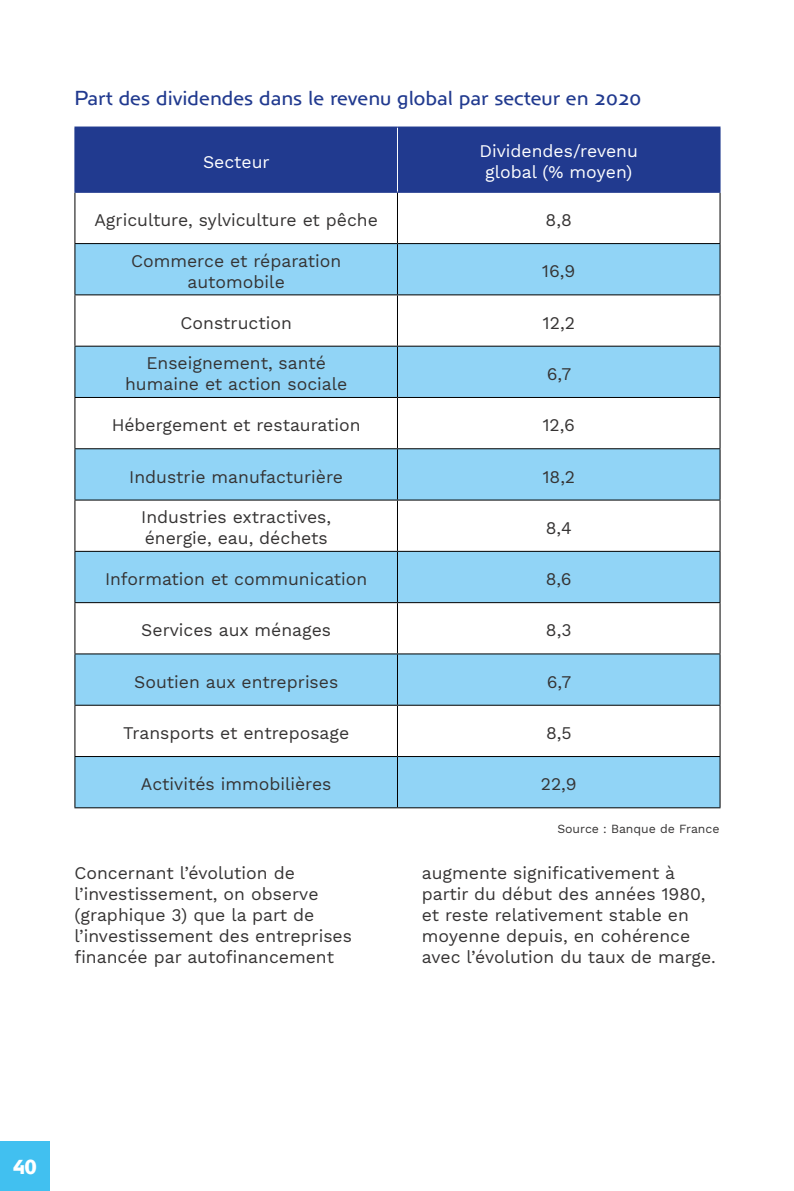
<style>
.page{position:relative;width:794px;height:1191px;background:#fff}
.page>*{position:absolute;margin:0;border:0;box-sizing:border-box;transform-origin:0 0}
.t1{font:21px "Anisette Pro Petite";color:#213a8f}
.t2{font:700 21px "Anisette Pro";color:#fff}
.t3{font:17.5px/21px "Work Sans";color:#353333}
.t4{font:17.5px/21px "Work Sans";color:#fff;text-align:center}
.t5{font:12.25px "Work Sans";color:#353333}
</style>
<div class="page">
<div style="left:0;top:1141px;width:50px;height:50px;background:#41c0f0"></div>
<div style="left:75px;top:127px;width:644px;height:65px;background:#213a8f"></div>
<svg style="left:75px;top:244px;width:644px;height:563px;fill:#91d4f6"></svg>
<hr style="left:74px;top:193px;width:1px;height:50px;background:#000">
<hr style="left:397px;top:193px;width:1px;height:50px;background:#000">
<hr style="left:719px;top:193px;width:1px;height:50px;background:#000">
<hr style="left:74px;top:243px;width:323px;height:1px;background:#000">
<hr style="left:74px;top:244px;width:1px;height:50px;background:#000">
<hr style="left:397px;top:243px;width:323px;height:1px;background:#000">
<hr style="left:397px;top:244px;width:1px;height:50px;background:#000">
<hr style="left:719px;top:244px;width:1px;height:50px;background:#000">
<hr style="left:74px;top:294px;width:323px;height:1px;background:#000">
<hr style="left:74px;top:295px;width:1px;height:51px;background:#000">
<hr style="left:397px;top:294px;width:323px;height:1px;background:#000">
<hr style="left:397px;top:295px;width:1px;height:51px;background:#000">
<hr style="left:719px;top:295px;width:1px;height:51px;background:#000">
<hr style="left:74px;top:346px;width:323px;height:1px;background:#000">
<hr style="left:74px;top:347px;width:1px;height:50px;background:#000">
<hr style="left:397px;top:346px;width:323px;height:1px;background:#000">
<hr style="left:397px;top:347px;width:1px;height:50px;background:#000">
<hr style="left:719px;top:347px;width:1px;height:50px;background:#000">
<hr style="left:74px;top:397px;width:323px;height:1px;background:#000">
<hr style="left:74px;top:398px;width:1px;height:50px;background:#000">
<hr style="left:397px;top:397px;width:323px;height:1px;background:#000">
<hr style="left:397px;top:398px;width:1px;height:50px;background:#000">
<hr style="left:719px;top:398px;width:1px;height:50px;background:#000">
<hr style="left:74px;top:448px;width:323px;height:1px;background:#000">
<hr style="left:74px;top:449px;width:1px;height:50px;background:#000">
<hr style="left:397px;top:448px;width:323px;height:1px;background:#000">
<hr style="left:397px;top:449px;width:1px;height:50px;background:#000">
<hr style="left:719px;top:449px;width:1px;height:50px;background:#000">
<hr style="left:74px;top:499px;width:323px;height:1px;background:#000">
<hr style="left:74px;top:500px;width:1px;height:51px;background:#000">
<hr style="left:397px;top:499px;width:323px;height:1px;background:#000">
<hr style="left:397px;top:500px;width:1px;height:51px;background:#000">
<hr style="left:719px;top:500px;width:1px;height:51px;background:#000">
<hr style="left:74px;top:551px;width:323px;height:1px;background:#000">
<hr style="left:74px;top:552px;width:1px;height:50px;background:#000">
<hr style="left:397px;top:551px;width:323px;height:1px;background:#000">
<hr style="left:397px;top:552px;width:1px;height:50px;background:#000">
<hr style="left:719px;top:552px;width:1px;height:50px;background:#000">
<hr style="left:74px;top:602px;width:323px;height:1px;background:#000">
<hr style="left:74px;top:603px;width:1px;height:50px;background:#000">
<hr style="left:397px;top:602px;width:323px;height:1px;background:#000">
<hr style="left:397px;top:603px;width:1px;height:50px;background:#000">
<hr style="left:719px;top:603px;width:1px;height:50px;background:#000">
<hr style="left:74px;top:653px;width:323px;height:1px;background:#000">
<hr style="left:74px;top:654px;width:1px;height:50px;background:#000">
<hr style="left:397px;top:653px;width:323px;height:1px;background:#000">
<hr style="left:397px;top:654px;width:1px;height:50px;background:#000">
<hr style="left:719px;top:654px;width:1px;height:50px;background:#000">
<hr style="left:74px;top:704px;width:323px;height:1px;background:#000">
<hr style="left:74px;top:705px;width:1px;height:51px;background:#000">
<hr style="left:397px;top:704px;width:323px;height:1px;background:#000">
<hr style="left:397px;top:705px;width:1px;height:51px;background:#000">
<hr style="left:719px;top:705px;width:1px;height:51px;background:#000">
<hr style="left:74px;top:756px;width:323px;height:1px;background:#000">
<hr style="left:74px;top:757px;width:1px;height:50px;background:#000">
<hr style="left:397px;top:756px;width:323px;height:1px;background:#000">
<hr style="left:397px;top:757px;width:1px;height:50px;background:#000">
<hr style="left:719px;top:757px;width:1px;height:50px;background:#000">
<hr style="left:74px;top:807px;width:323px;height:1px;background:#000">
<hr style="left:397px;top:807px;width:323px;height:1px;background:#000">
<hr style="left:397px;top:127px;width:1px;height:65px;background:#fff">
<hr style="left:74px;top:126px;width:323px;height:1px;background:#213a8f">
<hr style="left:74px;top:127px;width:1px;height:65px;background:#213a8f">
<hr style="left:397px;top:126px;width:323px;height:1px;background:#213a8f">
<hr style="left:719px;top:127px;width:1px;height:65px;background:#213a8f">
<hr style="left:74px;top:192px;width:323px;height:1px;background:#213a8f">
<hr style="left:397px;top:192px;width:323px;height:1px;background:#213a8f">
<p class="t1" style="left:74px;top:84px;width:568px">Part des dividendes dans le revenu global par secteur en 2020</p>
<p class="t4" style="left:203px;top:152px;width:68px">Secteur</p>
<p class="t4" style="left:479px;top:142px;width:160px">Dividendes/revenu global (% moyen)</p>
<p class="t3" style="left:94px;top:210px;width:285px">Agriculture, sylviculture et pêche</p>
<p class="t3" style="left:545px;top:210px;width:28px">8,8</p>
<p class="t3" style="left:131px;top:251px;width:212px;text-align:center">Commerce et réparation automobile</p>
<p class="t3" style="left:542px;top:262px;width:35px">16,9</p>
<p class="t3" style="left:180px;top:313px;width:113px">Construction</p>
<p class="t3" style="left:542px;top:313px;width:34px">12,2</p>
<p class="t3" style="left:125px;top:354px;width:224px;text-align:center">Enseignement, santé humaine et action sociale</p>
<p class="t3" style="left:547px;top:364px;width:26px">6,7</p>
<p class="t3" style="left:112px;top:415px;width:250px">Hébergement et restauration</p>
<p class="t3" style="left:542px;top:415px;width:34px">12,6</p>
<p class="t3" style="left:129px;top:467px;width:215px">Industrie manufacturière</p>
<p class="t3" style="left:542px;top:467px;width:34px">18,2</p>
<p class="t3" style="left:141px;top:507px;width:191px">Industries extractives, énergie, eau, déchets</p>
<p class="t3" style="left:546px;top:518px;width:27px">8,4</p>
<p class="t3" style="left:105px;top:569px;width:264px">Information et communication</p>
<p class="t3" style="left:546px;top:569px;width:27px">8,6</p>
<p class="t3" style="left:141px;top:621px;width:191px">Services aux ménages</p>
<p class="t3" style="left:546px;top:621px;width:27px">8,3</p>
<p class="t3" style="left:134px;top:672px;width:205px">Soutien aux entreprises</p>
<p class="t3" style="left:547px;top:672px;width:26px">6,7</p>
<p class="t3" style="left:123px;top:723px;width:228px">Transports et entreposage</p>
<p class="t3" style="left:546px;top:723px;width:27px">8,5</p>
<p class="t3" style="left:141px;top:774px;width:192px">Activités immobilières</p>
<p class="t3" style="left:541px;top:774px;width:37px">22,9</p>
<p class="t5" style="left:557px;top:821px;width:164px">Source : Banque de France</p>
<p class="t3" style="left:74px;top:863px;width:279px">Concernant l’évolution de l’investissement, on observe (graphique 3) que la part de l’investissement des entreprises financée par autofinancement</p>
<p class="t3" style="left:422px;top:863px;width:295px">augmente significativement à partir du début des années 1980, et reste relativement stable en moyenne depuis, en cohérence avec l’évolution du taux de marge.</p>
<p class="t2" style="left:13px;top:1152px;width:25px">40</p>
</div>
